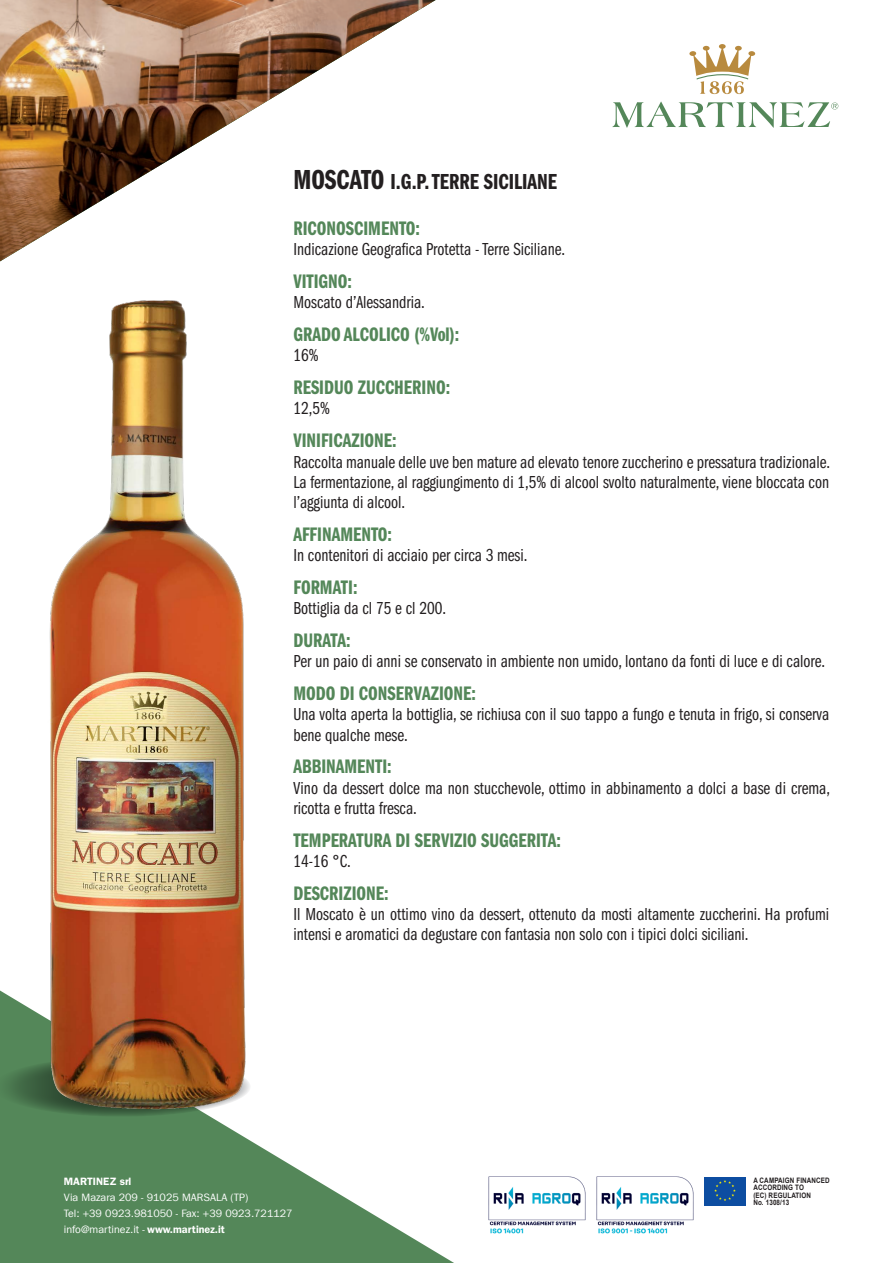
<style>
.page{position:relative;width:893px;height:1263px;background:#fff}
.page>*{position:absolute;margin:0;border:0;box-sizing:border-box;transform-origin:0 0}
.t1{font:22.5px "Franklin Gothic Demi Cmpr";color:#231f20}
.TITOLO{font:20.25px "ITC Franklin Gothic Std Dm Cp";color:#548759}
.TESTO_SCHEDE{font:18px/20.2px "ITC Franklin Gothic Std Bk Cp";color:#231f20}
.t2{font:10.65px/16px "Franklin Gothic LT Com";color:#fff}
.t3{font:600 10.65px "Franklin Gothic";color:#fff}
.t4{font:700 7.5px/7.5px "Arial";letter-spacing:.02em;color:#231f20;scale:.84 1}
.s1{font-size:28.5px}
.s2{font-family:"Franklin Gothic";font-weight:600}
</style>
<div class="page">
<svg style="left:612px;top:102px;width:226px;height:26px"></svg>
<svg style="left:689px;top:44px;width:66px;height:50px"></svg>
<div style="left:704px;top:1177px;width:42px;height:29px;background:#0d4da1"></div>
<svg style="left:714px;top:1180px;width:22px;height:21px"></svg>
<img style="left:488px;top:1176px;width:98px;height:58px">
<img style="left:596px;top:1176px;width:98px;height:58px">
<svg style="left:0;top:990px;width:454px;height:273px;fill:#548759"></svg>
<img style="left:0;top:0;width:436px;height:262px">
<svg style="left:0;top:1057px;width:32px;height:60px;background:#4d7d52"></svg>
<img style="left:32px;top:227px;width:295px;height:956px">
<p class="t1" style="left:293px;top:170px;width:265px"><span class="s1">MOSCATO</span> I.G.P. TERRE SICILIANE</p>
<p class="TITOLO" style="left:293px;top:217px;width:128px">RICONOSCIMENTO:</p>
<p class="TESTO_SCHEDE" style="left:293px;top:239px;width:273px">Indicazione Geografica Protetta - Terre Siciliane.</p>
<p class="TITOLO" style="left:293px;top:270px;width:60px">VITIGNO:</p>
<p class="TESTO_SCHEDE" style="left:293px;top:293px;width:133px">Moscato d’Alessandria.</p>
<p class="TITOLO" style="left:293px;top:323px;width:167px">GRADO ALCOLICO (%Vol):</p>
<p class="TESTO_SCHEDE" style="left:293px;top:346px;width:27px">16%</p>
<p class="TITOLO" style="left:293px;top:376px;width:158px">RESIDUO ZUCCHERINO:</p>
<p class="TESTO_SCHEDE" style="left:293px;top:399px;width:38px">12,5%</p>
<p class="TITOLO" style="left:293px;top:429px;width:105px">VINIFICAZIONE:</p>
<p class="TESTO_SCHEDE" style="left:293px;top:452px;width:538px;text-align:justify">Raccolta manuale delle uve ben mature ad elevato tenore zuccherino e pressatura tradizionale.<br>La fermentazione, al raggiungimento di 1,5% di alcool svolto naturalmente, viene bloccata con l’aggiunta di alcool.</p>
<p class="TITOLO" style="left:293px;top:523px;width:100px">AFFINAMENTO:</p>
<p class="TESTO_SCHEDE" style="left:293px;top:545px;width:236px">In contenitori di acciaio per circa 3 mesi.</p>
<p class="TITOLO" style="left:293px;top:576px;width:66px">FORMATI:</p>
<p class="TESTO_SCHEDE" style="left:293px;top:598px;width:154px">Bottiglia da cl 75 e cl 200.</p>
<p class="TITOLO" style="left:293px;top:629px;width:59px">DURATA:</p>
<p class="TESTO_SCHEDE" style="left:293px;top:651px;width:533px">Per un paio di anni se conservato in ambiente non umido, lontano da fonti di luce e di calore.</p>
<p class="TITOLO" style="left:293px;top:682px;width:184px">MODO DI CONSERVAZIONE:</p>
<p class="TESTO_SCHEDE" style="left:293px;top:704px;width:537px">Una volta aperta la bottiglia, se richiusa con il suo tappo a fungo e tenuta in frigo, si conserva bene qualche mese.</p>
<p class="TITOLO" style="left:293px;top:755px;width:100px">ABBINAMENTI:</p>
<p class="TESTO_SCHEDE" style="left:293px;top:778px;width:538px">Vino da dessert dolce ma non stucchevole, ottimo in abbinamento a dolci a base di crema, ricotta e frutta fresca.</p>
<p class="TITOLO" style="left:293px;top:829px;width:269px">TEMPERATURA DI SERVIZIO SUGGERITA:</p>
<p class="TESTO_SCHEDE" style="left:293px;top:851px;width:59px">14-16 °C.</p>
<p class="TITOLO" style="left:293px;top:882px;width:97px">DESCRIZIONE:</p>
<p class="TESTO_SCHEDE" style="left:293px;top:904px;width:537px">Il Moscato è un ottimo vino da dessert, ottenuto da mosti altamente zuccherini. Ha profumi intensi e aromatici da degustare con fantasia non solo con i tipici dolci siciliani.</p>
<p class="t3" style="left:64px;top:1175px;width:69px">MARTINEZ srl</p>
<p class="t2" style="left:64px;top:1189px;width:230px">Via Mazara 209 - 91025 MARSALA (TP)<br>Tel: +39 0923.981050 - Fax: +39 0923.721127 info@martinez.it - <span class="s2">www.martinez.it</span></p>
<p class="t4" style="left:753px;top:1177px;width:93px">A CAMPAIGN FINANCED<br>ACCORDING TO<br>(EC) REGULATION<br>No. 1308/13</p>
</div>
